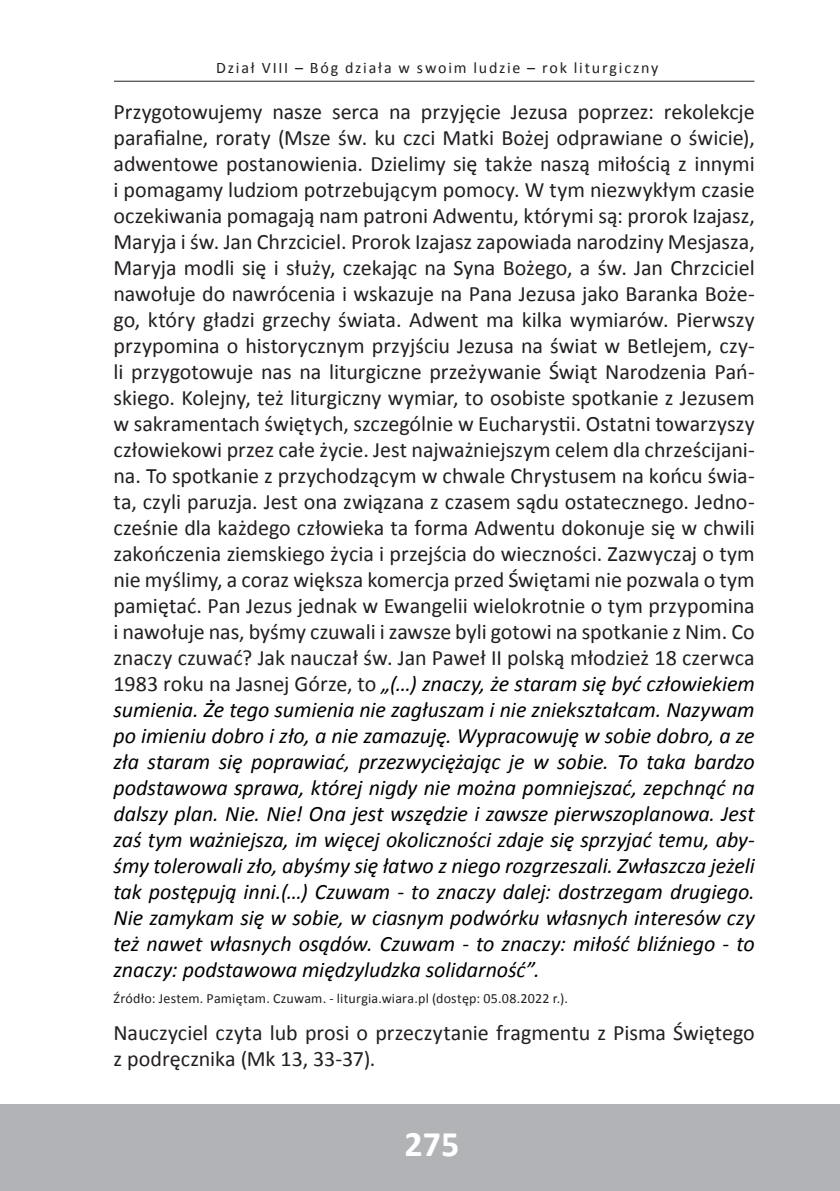
<style>
.page{position:relative;width:840px;height:1191px;background:#fff}
.page>*{position:absolute;margin:0;border:0;box-sizing:border-box;transform-origin:0 0}
.t1{font:700 36px "Calibri";color:#fff}
.t2{font:22px/26px "Calibri";color:#231f20;text-align:justify}
.t3{font:16px "Calibri";letter-spacing:.11em;color:#231f20}
.t4{font:14px "Calibri";letter-spacing:.015em;color:#231f20}
.s1{font-style:italic;color:#000}
</style>
<div class="page">
<hr style="left:0;top:1104px;width:1px;height:87px;background:#b2b3b7">
<div style="left:1px;top:1104px;width:838px;height:87px;background:#b2b3b7"></div>
<hr style="left:114px;top:81px;width:640px;height:1px;background:#231f20">
<p class="t3" style="left:216px;top:58px;width:443px">Dział VIII – Bóg działa w swoim ludzie – rok liturgiczny</p>
<p class="t2" style="left:113px;top:98px;width:642px">Przygotowujemy nasze serca na przyjęcie Jezusa poprzez: rekolekcje parafialne, roraty (Msze św. ku czci Matki Bożej odprawiane o świcie), adwentowe postanowienia. Dzielimy się także naszą miłością z innymi i pomagamy ludziom potrzebującym pomocy. W tym niezwykłym czasie oczekiwania pomagają nam patroni Adwentu, którymi są: prorok Izajasz, Maryja i św. Jan Chrzciciel. Prorok Izajasz zapowiada narodziny Mesjasza, Maryja modli się i służy, czekając na Syna Bożego, a św. Jan Chrzciciel nawołuje do nawrócenia i wskazuje na Pana Jezusa jako Baranka Boże&shy;go, który gładzi grzechy świata. Adwent ma kilka wymiarów. Pierwszy przypomina o historycznym przyjściu Jezusa na świat w Betlejem, czy&shy;li przygotowuje nas na liturgiczne przeżywanie Świąt Narodzenia Pań&shy;skiego. Kolejny, też liturgiczny wymiar, to osobiste spotkanie z Jezusem w sakramentach świętych, szczególnie w Eucharystii. Ostatni towarzyszy człowiekowi przez całe życie. Jest najważniejszym celem dla chrześcijani&shy;na. To spotkanie z przychodzącym w chwale Chrystusem na końcu świa&shy;ta, czyli paruzja. Jest ona związana z czasem sądu ostatecznego. Jedno&shy;cześnie dla każdego człowieka ta forma Adwentu dokonuje się w chwili zakończenia ziemskiego życia i przejścia do wieczności. Zazwyczaj o tym nie myślimy, a coraz większa komercja przed Świętami nie pozwala o tym pamiętać. Pan Jezus jednak w Ewangelii wielokrotnie o tym przypomina i nawołuje nas, byśmy czuwali i zawsze byli gotowi na spotkanie z Nim. Co znaczy czuwać? Jak nauczał św. Jan Paweł II polską młodzież 18 czerwca 1983 roku na Jasnej Górze, to <span class="s1">„(…) znaczy, że staram się być człowiekiem sumienia. Że tego sumienia nie zagłuszam i nie zniekształcam. Nazywam po imieniu dobro i zło, a nie zamazuję. Wypracowuję w sobie dobro, a ze zła staram się poprawiać, przezwyciężając je w sobie. To taka bardzo podstawowa sprawa, której nigdy nie można pomniejszać, zepchnąć na dalszy plan. Nie. Nie! Ona jest wszędzie i zawsze pierwszoplanowa. Jest zaś tym ważniejsza, im więcej okoliczności zdaje się sprzyjać temu, aby&shy;śmy tolerowali zło, abyśmy się łatwo z niego rozgrzeszali. Zwłaszcza jeżeli tak postępują inni.(…) Czuwam - to znaczy dalej: dostrzegam drugiego.<br>Nie zamykam się w sobie, w ciasnym podwórku własnych interesów czy też nawet własnych osądów. Czuwam - to znaczy: miłość bliźniego - to znaczy: podstawowa międzyludzka solidarność”.</span></p>
<p class="t4" style="left:113px;top:989px;width:456px">Źródło: Jestem. Pamiętam. Czuwam. - liturgia.wiara.pl (dostęp: 05.08.2022 r.).</p>
<p class="t2" style="left:113px;top:1020px;width:642px">Nauczyciel czyta lub prosi o przeczytanie fragmentu z Pisma Świętego z podręcznika (Mk 13, 33-37).</p>
<p class="t1" style="left:404px;top:1120px;width:56px">275</p>
</div>
